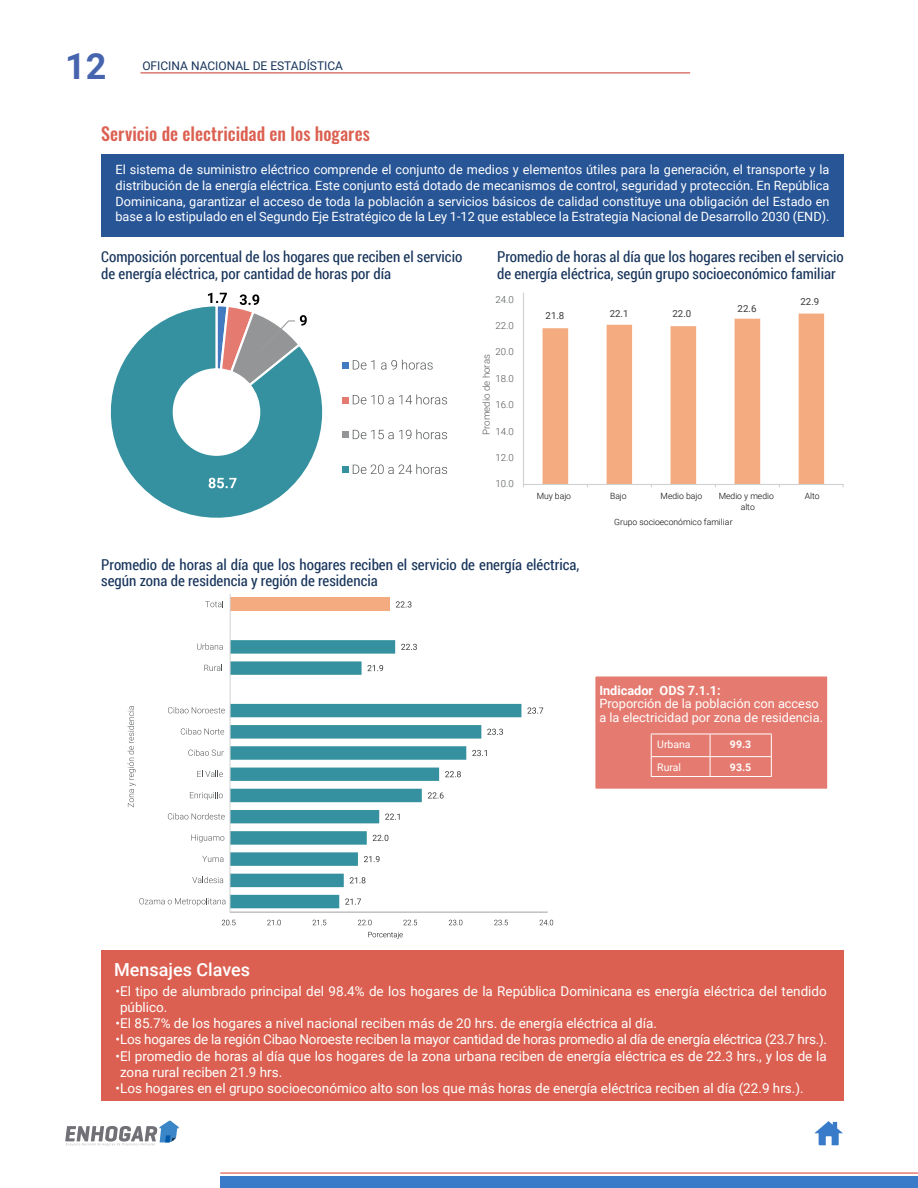
<style>
.page{position:relative;width:918px;height:1188px;background:#fff}
.page>*{position:absolute;margin:0;border:0;box-sizing:border-box;transform-origin:0 0}
.t1{font:700 36px "Roboto";color:#4765af}
.t2{font:500 18px "Oswald";letter-spacing:-.005em;color:#db6051}
.t3{font:500 18px "Roboto";color:#fff}
.t4{font:15px/16.5px "Roboto Condensed";color:#17345b}
.t5{font:13.5px/16.2px "Roboto";color:#fff}
.t6{font:13.5px "Roboto";letter-spacing:-.02em;color:#fff}
.t7{font:12.75px/15.8px "Roboto";color:#fff;text-align:justify}
.t8{font:700 12.75px "Roboto";color:#fff}
.t9{font:12px "Roboto";color:#17345b}
.t10{font:10.5px "Roboto";color:#fff}
.t11{font:700 10.5px "Roboto";color:#fff}
.t12{font:300 9.6px "Roboto";color:#515455}
.t13{font:9.6px "Roboto";color:#373a3c}
.t14{font:300 8.55px/10.9px "Roboto";color:#000;text-align:center}
</style>
<div class="page">
<svg style="left:814px;top:1121px;width:29px;height:24px"></svg>
<hr style="left:140px;top:73px;width:550px;height:1px;background:#ca362b">
<svg style="left:65px;top:1120px;width:114px;height:26px"></svg>
<div style="left:220px;top:1176px;width:698px;height:12px;background:#397bc9"></div>
<hr style="left:220px;top:1172px;width:698px;height:2px;background:#e57b70">
<div style="left:101px;top:155px;width:743px;height:82px;background:#285596"></div>
<div style="left:101px;top:951px;width:743px;height:150px;background:#db6051"></div>
<svg style="left:110px;top:306px;width:213px;height:212px"></svg>
<svg style="left:208px;top:293px;width:99px;height:95px"></svg>
<svg style="left:209px;top:478px;width:28px;height:10px"></svg>
<div style="left:342px;top:362px;width:7px;height:7px;background:#427bbf"></div>
<svg style="left:353px;top:360px;width:21px;height:10px"></svg>
<svg style="left:381px;top:360px;width:52px;height:10px"></svg>
<div style="left:342px;top:397px;width:7px;height:6px;background:#e57b70"></div>
<svg style="left:353px;top:395px;width:94px;height:9px"></svg>
<div style="left:342px;top:432px;width:7px;height:6px;background:#939597"></div>
<svg style="left:353px;top:429px;width:94px;height:10px"></svg>
<div style="left:342px;top:466px;width:7px;height:7px;background:#35919f"></div>
<svg style="left:353px;top:464px;width:94px;height:10px"></svg>
<div style="left:594px;top:675px;width:234px;height:115px;background:#e57b70"></div>
<div style="left:593px;top:674px;width:236px;height:117px;border:2px solid #fff"></div>
<hr style="left:651px;top:776px;width:59px;height:1px;background:#fff">
<hr style="left:710px;top:776px;width:62px;height:1px;background:#fff">
<hr style="left:651px;top:734px;width:59px;height:1px;background:#fff">
<svg style="left:651px;top:734px;width:1px;height:42px"></svg>
<hr style="left:710px;top:734px;width:62px;height:1px;background:#fff">
<svg style="left:710px;top:734px;width:1px;height:42px"></svg>
<svg style="left:771px;top:734px;width:1px;height:42px"></svg>
<hr style="left:651px;top:756px;width:59px;height:1px;background:#fff">
<hr style="left:710px;top:756px;width:62px;height:1px;background:#fff">
<div style="left:230px;top:598px;width:160px;height:13px;background:#f3ab7f"></div>
<svg style="left:231px;top:640px;width:290px;height:268px"></svg>
<hr style="left:230px;top:912px;width:318px;height:1px;background:#a2a1a3">
<hr style="left:230px;top:594px;width:1px;height:318px;background:#cfd2d1">
<svg style="left:345px;top:898px;width:16px;height:7px"></svg>
<svg style="left:350px;top:877px;width:15px;height:6px"></svg>
<svg style="left:364px;top:856px;width:16px;height:6px"></svg>
<svg style="left:373px;top:835px;width:15px;height:6px"></svg>
<svg style="left:385px;top:814px;width:15px;height:6px"></svg>
<svg style="left:428px;top:792px;width:16px;height:7px"></svg>
<svg style="left:445px;top:771px;width:16px;height:6px"></svg>
<svg style="left:472px;top:750px;width:15px;height:6px"></svg>
<svg style="left:487px;top:729px;width:16px;height:6px"></svg>
<svg style="left:527px;top:707px;width:16px;height:7px"></svg>
<svg style="left:368px;top:665px;width:15px;height:6px"></svg>
<svg style="left:401px;top:644px;width:16px;height:6px"></svg>
<svg style="left:396px;top:601px;width:15px;height:7px"></svg>
<svg style="left:222px;top:920px;width:13px;height:6px"></svg>
<svg style="left:267px;top:920px;width:14px;height:6px"></svg>
<svg style="left:313px;top:920px;width:13px;height:6px"></svg>
<svg style="left:358px;top:920px;width:14px;height:6px"></svg>
<svg style="left:403px;top:920px;width:14px;height:6px"></svg>
<svg style="left:449px;top:920px;width:13px;height:6px"></svg>
<svg style="left:494px;top:920px;width:14px;height:6px"></svg>
<svg style="left:540px;top:920px;width:13px;height:6px"></svg>
<svg style="left:139px;top:898px;width:87px;height:8px"></svg>
<svg style="left:192px;top:877px;width:31px;height:6px"></svg>
<svg style="left:202px;top:856px;width:22px;height:6px"></svg>
<svg style="left:191px;top:835px;width:33px;height:7px"></svg>
<svg style="left:168px;top:813px;width:57px;height:6px"></svg>
<svg style="left:190px;top:792px;width:33px;height:8px"></svg>
<svg style="left:197px;top:771px;width:26px;height:6px"></svg>
<svg style="left:188px;top:749px;width:36px;height:7px"></svg>
<svg style="left:181px;top:728px;width:43px;height:7px"></svg>
<svg style="left:168px;top:707px;width:57px;height:6px"></svg>
<svg style="left:204px;top:664px;width:18px;height:7px"></svg>
<svg style="left:197px;top:643px;width:26px;height:7px"></svg>
<svg style="left:205px;top:601px;width:18px;height:6px"></svg>
<svg style="left:368px;top:932px;width:35px;height:7px"></svg>
<svg style="left:128px;top:706px;width:8px;height:101px"></svg>
<svg style="left:543px;top:314px;width:281px;height:170px"></svg>
<hr style="left:523px;top:484px;width:320px;height:1px;background:#cfd2d1">
<hr style="left:523px;top:293px;width:1px;height:194px;background:#cfd2d1">
<h1 class="t1" style="left:65px;top:51px;width:43px">12</h1>
<p class="t9" style="left:142px;top:60px;width:202px">OFICINA NACIONAL DE ESTADÍSTICA</p>
<h2 class="t2" style="left:101px;top:126px;width:270px">Servicio de electricidad en los hogares</h2>
<p class="t7" style="left:115px;top:163px;width:716px">El sistema de suministro eléctrico comprende el conjunto de medios y elementos útiles para la generación, el transporte y la distribución de la energía eléctrica. Este conjunto está dotado de mecanismos de control, seguridad y protección. En República Dominicana, garantizar el acceso de toda la población a servicios básicos de calidad constituye una obligación del Estado en base a lo estipulado en el Segundo Eje Estratégico de la Ley 1-12 que establece la Estrategia Nacional de Desarrollo 2030 (END).</p>
<p class="t4" style="left:101px;top:250px;width:363px">Composición porcentual de los hogares que reciben el servicio de energía eléctrica, por cantidad de horas por día</p>
<p class="t4" style="left:497px;top:250px;width:348px">Promedio de horas al día que los hogares reciben el servicio de energía eléctrica, según grupo socioeconómico familiar</p>
<p class="t12" style="left:495px;top:295px;width:20px">24.0</p>
<p class="t12" style="left:495px;top:321px;width:20px">22.0</p>
<p class="t12" style="left:495px;top:348px;width:20px">20.0</p>
<p class="t12" style="left:482px;top:435px;width:82px;rotate:-90deg">Promedio de horas</p>
<p class="t12" style="left:495px;top:374px;width:20px">18.0</p>
<p class="t12" style="left:495px;top:401px;width:20px">16.0</p>
<p class="t12" style="left:495px;top:427px;width:20px">14.0</p>
<p class="t12" style="left:495px;top:453px;width:20px">12.0</p>
<p class="t12" style="left:495px;top:480px;width:20px">10.0</p>
<p class="t13" style="left:546px;top:311px;width:20px">21.8</p>
<p class="t13" style="left:610px;top:309px;width:20px">22.1</p>
<p class="t13" style="left:673px;top:309px;width:20px">22.0</p>
<p class="t13" style="left:738px;top:304px;width:20px">22.6</p>
<p class="t13" style="left:801px;top:297px;width:20px">22.9</p>
<p class="t14" style="left:537px;top:491px;width:36px">Muy bajo</p>
<p class="t14" style="left:610px;top:491px;width:18px">Bajo</p>
<p class="t14" style="left:661px;top:491px;width:43px">Medio bajo</p>
<p class="t14" style="left:719px;top:491px;width:57px">Medio y medio alto</p>
<p class="t14" style="left:805px;top:491px;width:16px">Alto</p>
<p class="t14" style="left:614px;top:517px;width:120px">Grupo socioeconómico familiar</p>
<p class="t4" style="left:101px;top:557px;width:480px">Promedio de horas al día que los hogares reciben el servicio de energía eléctrica, según zona de residencia y región de residencia</p>
<p class="t8" style="left:599px;top:685px;width:123px">Indicador ODS 7.1.1:</p>
<p class="t7" style="left:599px;top:698px;width:225px;line-height:13.5px">Proporción de la población con acceso a la electricidad por zona de residencia.</p>
<p class="t10" style="left:657px;top:739px;width:35px">Urbana</p>
<p class="t11" style="left:730px;top:740px;width:23px">99.3</p>
<p class="t10" style="left:657px;top:762px;width:25px">Rural</p>
<p class="t11" style="left:730px;top:762px;width:23px">93.5</p>
<h2 class="t3" style="left:114px;top:962px;width:138px">Mensajes Claves</h2>
<p class="t5" style="left:120px;top:984px;width:708px;text-indent:-4px">•El tipo de alumbrado principal del 98.4% de los hogares de la República Dominicana es energía eléctrica del tendido público.</p>
<p class="t5" style="left:116px;top:1016px;width:543px">•El 85.7% de los hogares a nivel nacional reciben más de 20 hrs. de energía eléctrica al día.</p>
<p class="t6" style="left:116px;top:1034px;width:713px">•Los hogares de la región Cibao Noroeste reciben la mayor cantidad de horas promedio al día de energía eléctrica (23.7 hrs.).</p>
<p class="t5" style="left:120px;top:1049px;width:708px;text-indent:-4px">•El promedio de horas al día que los hogares de la zona urbana reciben de energía eléctrica es de 22.3 hrs., y los de la zona rural reciben 21.9 hrs.</p>
<p class="t5" style="left:116px;top:1081px;width:690px">•Los hogares en el grupo socioeconómico alto son los que más horas de energía eléctrica reciben al día (22.9 hrs.).</p>
</div>
